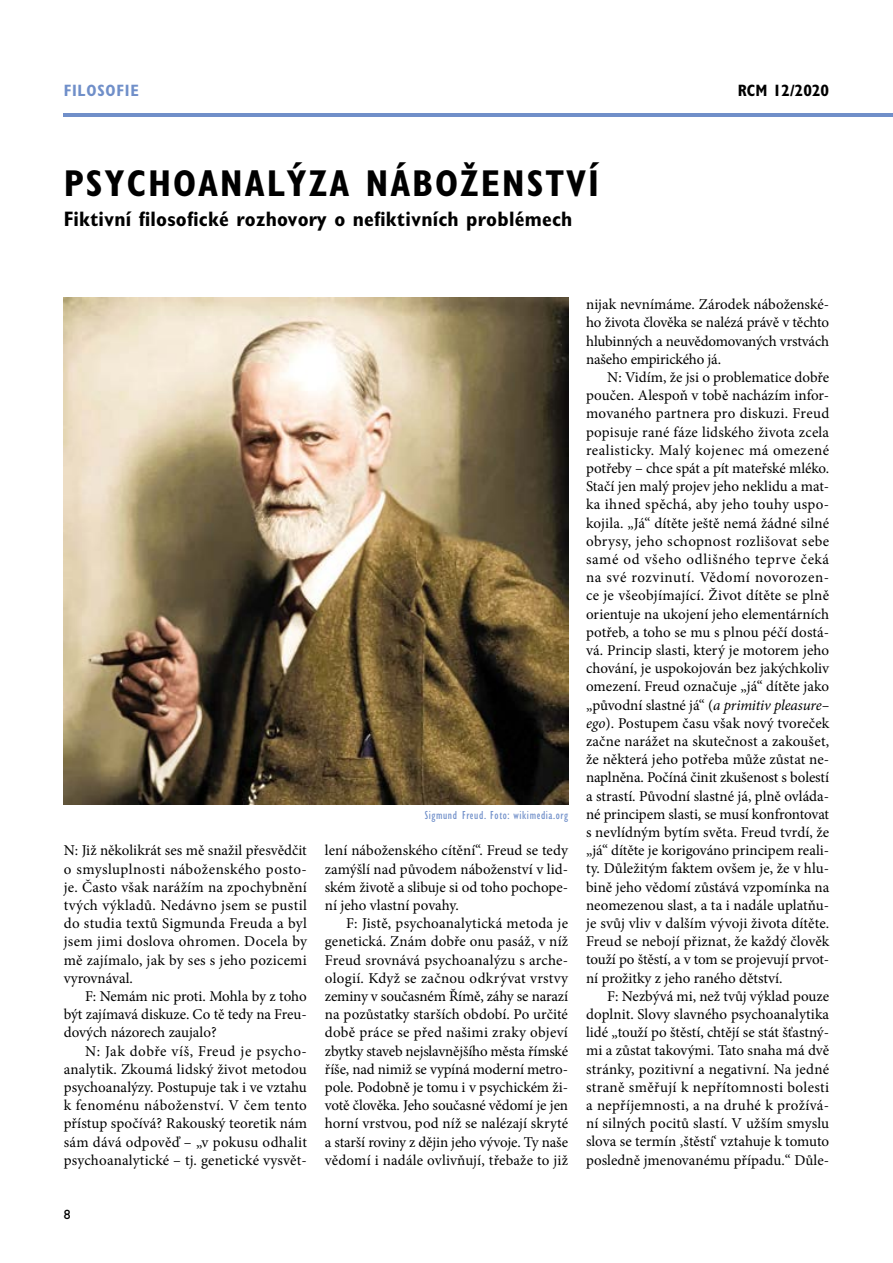
<style>
.page{position:relative;width:893px;height:1263px;background:#fff}
.page>*{position:absolute;margin:0;border:0;box-sizing:border-box;transform-origin:0 0}
.t1{font:700 condensed 37.5px "Gill Sans Std";letter-spacing:.05em;color:#000}
.t2{font:700 condensed 21px "Gill Sans Std";letter-spacing:.01em;color:#000}
.t3{font:700 condensed 16.5px "Gill Sans Std";color:#000}
.t4{font:700 condensed 16.5px "Gill Sans Std";color:#708fc9}
.t5{font:15px/18.1px "Minion Pro";color:#000;text-align:justify}
.t6{font:13.5px "Gill Sans Std";color:#000}
.t7{font:condensed 12px "Gill Sans Std";letter-spacing:.05em;color:#708fc9}
.s1{font-style:italic}
</style>
<div class="page">
<hr style="left:64px;top:113px;width:829px;height:4px;background:#708fc9">
<img style="left:64px;top:298px;width:504px;height:506px">
<p class="t4" style="left:64px;top:81px;width:32px">Filosofi</p>
<p class="t4" style="left:130px;top:81px;width:10px">e</p>
<p class="t3" style="left:738px;top:81px;width:93px">RCM 12/2020</p>
<h1 class="t1" style="left:64px;top:161px;width:109px">Psychoana</h1>
<h1 class="t1" style="left:267px;top:161px;width:334px">lýza náboženství</h1>
<h2 class="t2" style="left:64px;top:206px;width:510px">Fiktivní filosofické rozhovory o nefiktivních problémech</h2>
<p class="t5" style="left:64px;top:842px;width:245px">N: Již několikrát ses mě snažil přesvědčit o smysluplnosti náboženského posto&shy;je. Často však narážím na zpochybnění tvých výkladů. Nedávno jsem se pustil do studia textů Sigmunda Freuda a byl jsem jimi doslova ohromen. Docela by mě zajímalo, jak by ses s jeho pozicemi vyrovnával.</p>
<p class="t5" style="left:64px;top:987px;width:245px;text-indent:21px">F: Nemám nic proti. Mohla by z toho být zajímavá diskuze. Co tě tedy na Freu&shy;dových názorech zaujalo?</p>
<p class="t5" style="left:64px;top:1042px;width:245px;text-indent:21px">N: Jak dobře víš, Freud je psycho&shy;analytik. Zkoumá lidský život metodou psychoanalýzy. Postupuje tak i ve vztahu k fenoménu náboženství. V čem tento přístup spočívá? Rakouský teoretik nám sám dává odpověď – „v pokusu odhalit psychoanalytické – tj. genetické vysvět-</p>
<p class="t6" style="left:64px;top:1207px;width:8px">8</p>
<p class="t7" style="left:425px;top:809px;width:145px">Sigmund Freud. Foto: wikimedia.org</p>
<p class="t5" style="left:325px;top:841px;width:245px">lení náboženského cítění“. Freud se tedy zamýšlí nad původem náboženství v lid&shy;ském životě a slibuje si od toho pochope&shy;ní jeho vlastní povahy.</p>
<p class="t5" style="left:325px;top:914px;width:245px;text-indent:21px">F: Jistě, psychoanalytická metoda je genetická. Znám dobře onu pasáž, v níž Freud srovnává psychoanalýzu s arche&shy;ologií. Když se začnou odkrývat vrstvy zeminy v současném Římě, záhy se narazí na pozůstatky starších období. Po určité době práce se před našimi zraky objeví zbytky staveb nejslavnějšího města římské říše, nad nimiž se vypíná moderní metro&shy;pole. Podobně je tomu i v psychickém ži&shy;votě člověka. Jeho současné vědomí je jen horní vrstvou, pod níž se nalézají skryté a starší roviny z dějin jeho vývoje. Ty naše vědomí i nadále ovlivňují, třebaže to již</p>
<p class="t5" style="left:586px;top:295px;width:245px">nijak nevnímáme. Zárodek náboženské&shy;ho života člověka se nalézá právě v těchto hlubinných a neuvědomovaných vrstvách našeho empirického já.</p>
<p class="t5" style="left:586px;top:368px;width:245px;text-indent:21px">N: Vidím, že jsi o problematice dobře poučen. Alespoň v tobě nacházím infor&shy;movaného partnera pro diskuzi. Freud popisuje rané fáze lidského života zcela realisticky. Malý kojenec má omezené potřeby – chce spát a pít mateřské mléko.<br>Stačí jen malý projev jeho neklidu a mat&shy;ka ihned spěchá, aby jeho touhy uspo&shy;kojila. „Já“ dítěte ještě nemá žádné silné obrysy, jeho schopnost rozlišovat sebe samé od všeho odlišného teprve čeká na své rozvinutí. Vědomí novorozen&shy;ce je všeobjímající. Život dítěte se plně orientuje na ukojení jeho elementárních potřeb, a toho se mu s plnou péčí dostá&shy;vá. Princip slasti, který je motorem jeho chování, je uspokojován bez jakýchkoliv omezení. Freud označuje „já“ dítěte jako „původní slastné já“ (<span class="s1">a primitiv pleasure– ego</span>). Postupem času však nový tvoreček začne narážet na skutečnost a zakoušet, že některá jeho potřeba může zůstat ne&shy;naplněna. Počíná činit zkušenost s bolestí a strastí. Původní slastné já, plně ovláda&shy;né principem slasti, se musí konfrontovat s nevlídným bytím světa. Freud tvrdí, že „já“ dítěte je korigováno principem reali&shy;ty. Důležitým faktem ovšem je, že v hlu&shy;bině jeho vědomí zůstává vzpomínka na neomezenou slast, a ta i nadále uplatňu&shy;je svůj vliv v dalším vývoji života dítěte.<br>Freud se nebojí přiznat, že každý člověk touží po štěstí, a v tom se projevují prvot&shy;ní prožitky z jeho raného dětství.</p>
<p class="t5" style="left:586px;top:987px;width:245px;text-indent:21px">F: Nezbývá mi, než tvůj výklad pouze doplnit. Slovy slavného psychoanalytika lidé „touží po štěstí, chtějí se stát šťastný&shy;mi a zůstat takovými. Tato snaha má dvě stránky, pozitivní a negativní. Na jedné straně směřují k nepřítomnosti bolesti a nepříjemnosti, a na druhé k prožívá&shy;ní silných pocitů slastí. V užším smyslu slova se termín ‚štěstí‘ vztahuje k tomuto posledně jmenovanému případu.“ Důle-</p>
</div>
